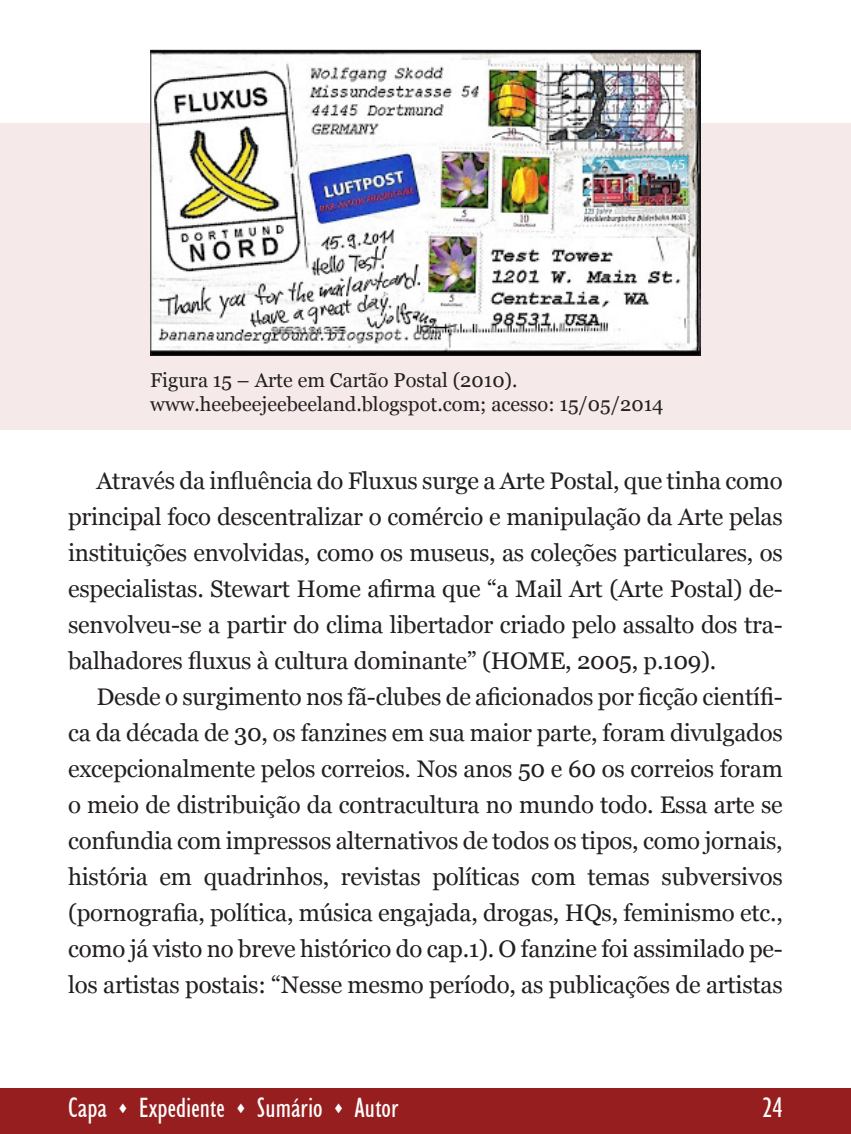
<style>
.page{position:relative;width:851px;height:1134px;background:#fff}
.page>*{position:absolute;margin:0;border:0;box-sizing:border-box;transform-origin:0 0}
.t1{font:condensed 28px "Humanist 521 BT";color:#fff}
.t2{font:24px/36px "Georgia";letter-spacing:-.01em;color:#231f20;text-align:justify}
.t3{font:20px/24px "Georgia";color:#231f20}
</style>
<div class="page">
<div style="left:0;top:1089px;width:850px;height:45px;background:#961e1e"></div>
<div style="left:0;top:123px;width:850px;height:306px;background:#f5e9e9"></div>
<img style="left:152px;top:52px;width:546px;height:302px">
<div style="left:150px;top:50px;width:550px;height:306px;border:1px solid #231f20"></div>
<p class="t3" style="left:150px;top:368px;width:514px">Figura 15 – Arte em Cartão Postal (2010). www.heebeejeebeeland.blogspot.com; acesso: 15/05/2014</p>
<p class="t2" style="left:68px;top:463px;width:716px;text-indent:28px">Através da influência do Fluxus surge a Arte Postal, que tinha como principal foco descentralizar o comércio e manipulação da Arte pelas instituições envolvidas, como os museus, as coleções particulares, os especialistas. Stewart Home afirma que “a Mail Art (Arte Postal) de&shy;senvolveu-se a partir do clima libertador criado pelo assalto dos tra&shy;balhadores fluxus à cultura dominante” (HOME, 2005, p.109).</p>
<p class="t2" style="left:68px;top:679px;width:716px;text-indent:28px">Desde o surgimento nos fã-clubes de aficionados por ficção científi&shy;ca da década de 30, os fanzines em sua maior parte, foram divulgados excepcionalmente pelos correios. Nos anos 50 e 60 os correios foram o meio de distribuição da contracultura no mundo todo. Essa arte se confundia com impressos alternativos de todos os tipos, como jornais, história em quadrinhos, revistas políticas com temas subversivos (pornografia, política, música engajada, drogas, HQs, feminismo etc., como já visto no breve histórico do cap.1). O fanzine foi assimilado pe&shy;los artistas postais: “Nesse mesmo período, as publicações de artistas</p>
<p class="t1" style="left:68px;top:1091px;width:332px">Capa ▲ Expediente ▲ Sumário ▲ Autor</p>
<p class="t1" style="left:762px;top:1091px;width:22px">24</p>
</div>
